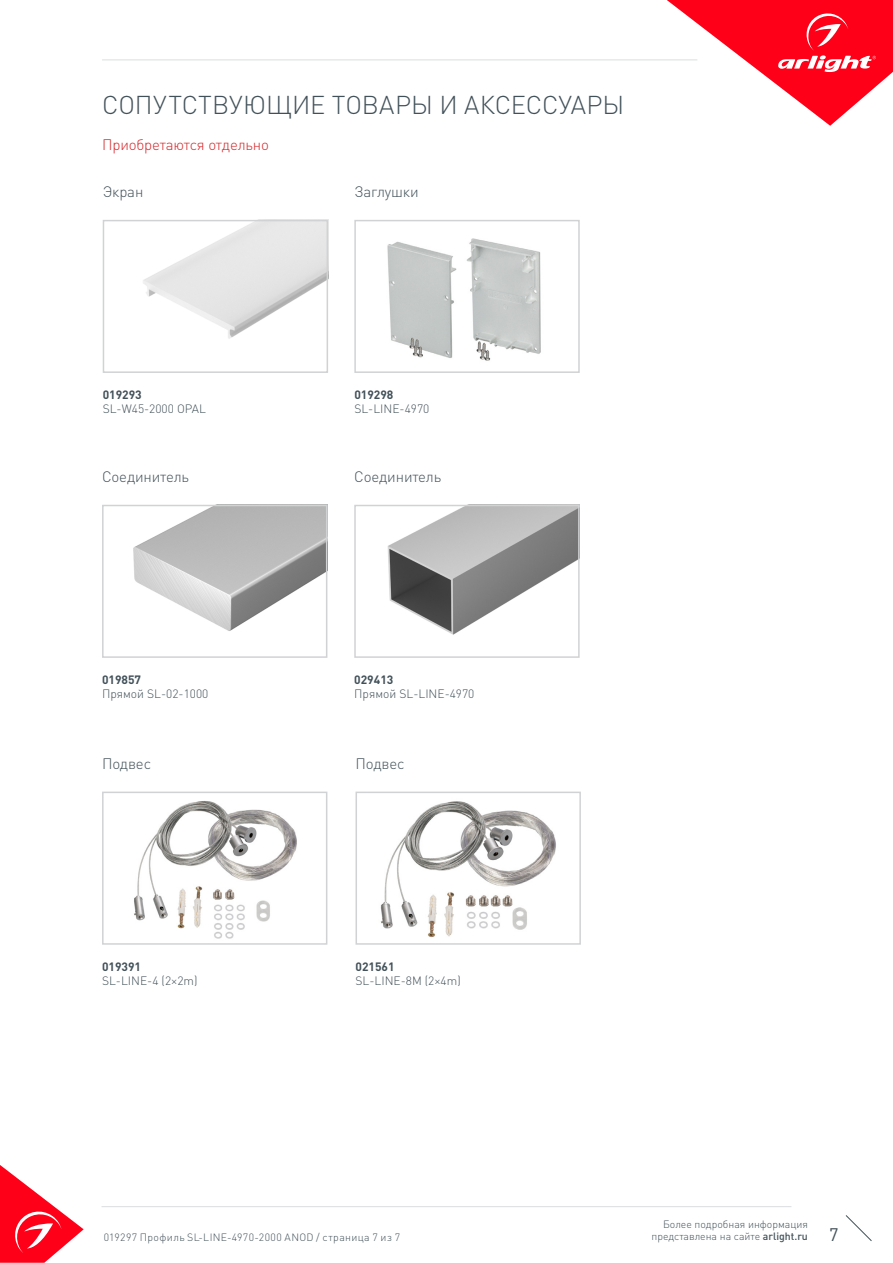
<style>
.page{position:relative;width:893px;height:1263px;background:#fff}
.page>*{position:absolute;margin:0;border:0;box-sizing:border-box;transform-origin:0 0}
.t1{font:300 25.5px "DIN Pro";color:#425159}
.t2{font:18px "DIN Pro";color:#425159}
.t3{font:300 15px "DIN Pro";letter-spacing:-.01em;color:#425159}
.t4{font:300 15px "DIN Pro";letter-spacing:-.01em;color:#d5262a}
.t5{font:300 12px "DIN Pro";color:#425159}
.t6{font:700 12px "DIN Pro";color:#425159}
.t7{font:300 10.5px "DIN Pro";color:#425159}
.t8{font:300 10.5px "DIN Pro";letter-spacing:.035em;color:#425159}
.s1{font-weight:500}
</style>
<div class="page">
<svg style="left:0;top:1165px;width:84px;height:98px"></svg>
<svg style="left:845px;top:1215px;width:27px;height:26px"></svg>
<svg style="left:667px;top:0;width:226px;height:126px"></svg>
<hr style="left:102px;top:60px;width:595px;height:1px;background:#dcdddf">
<img style="left:380px;top:801px;width:176px;height:136px">
<div style="left:356px;top:792px;width:225px;height:153px;border:2px solid #d1d2d4"></div>
<img style="left:134px;top:801px;width:163px;height:138px">
<div style="left:102px;top:792px;width:225px;height:153px;border:2px solid #d1d2d4"></div>
<img style="left:133px;top:508px;width:191px;height:123px">
<div style="left:102px;top:505px;width:225px;height:153px;border:2px solid #d1d2d4"></div>
<img style="left:387px;top:508px;width:190px;height:127px">
<div style="left:354px;top:505px;width:226px;height:153px;border:2px solid #d1d2d4"></div>
<img style="left:143px;top:223px;width:182px;height:116px">
<div style="left:103px;top:220px;width:225px;height:153px;border:2px solid #d1d2d4"></div>
<img style="left:387px;top:238px;width:154px;height:123px">
<div style="left:354px;top:220px;width:226px;height:153px;border:2px solid #d1d2d4"></div>
<hr style="left:102px;top:1206px;width:689px;height:1px;background:#dcdddf">
<p class="t1" style="left:102px;top:87px;width:524px">СОПУТСТВУЮЩИЕ ТОВАРЫ И АКСЕССУАРЫ</p>
<p class="t4" style="left:102px;top:134px;width:168px">Приобретаются отдельно</p>
<p class="t3" style="left:103px;top:181px;width:42px">Экран</p>
<p class="t3" style="left:354px;top:181px;width:66px">Заглушки</p>
<p class="t6" style="left:103px;top:386px;width:41px">019293</p>
<p class="t5" style="left:103px;top:401px;width:105px">SL-W45-2000 OPAL</p>
<p class="t6" style="left:354px;top:386px;width:41px">019298</p>
<p class="t5" style="left:354px;top:401px;width:77px">SL-LINE-4970</p>
<p class="t3" style="left:102px;top:466px;width:89px">Соединитель</p>
<p class="t3" style="left:354px;top:466px;width:89px">Соединитель</p>
<p class="t6" style="left:102px;top:671px;width:41px">019857</p>
<p class="t5" style="left:102px;top:686px;width:108px">Прямой SL-02-1000</p>
<p class="t6" style="left:354px;top:671px;width:41px">029413</p>
<p class="t5" style="left:354px;top:686px;width:122px">Прямой SL-LINE-4970</p>
<p class="t3" style="left:102px;top:753px;width:51px">Подвес</p>
<p class="t3" style="left:356px;top:753px;width:51px">Подвес</p>
<p class="t6" style="left:102px;top:958px;width:41px">019391</p>
<p class="t5" style="left:102px;top:973px;width:97px">SL-LINE-4 (2×2m)</p>
<p class="t6" style="left:356px;top:958px;width:41px">021561</p>
<p class="t5" style="left:356px;top:973px;width:107px">SL-LINE-8M (2×4m)</p>
<p class="t7" style="left:663px;top:1216px;width:146px">Более подробная информация</p>
<p class="t7" style="left:651px;top:1229px;width:158px">представлена на сайте <span class="s1">arlight.ru</span></p>
<p class="t8" style="left:104px;top:1230px;width:298px">019297 Профиль SL-LINE-4970-2000 ANOD / страница 7 из 7</p>
<h2 class="t2" style="left:829px;top:1222px;width:11px">7</h2>
</div>
